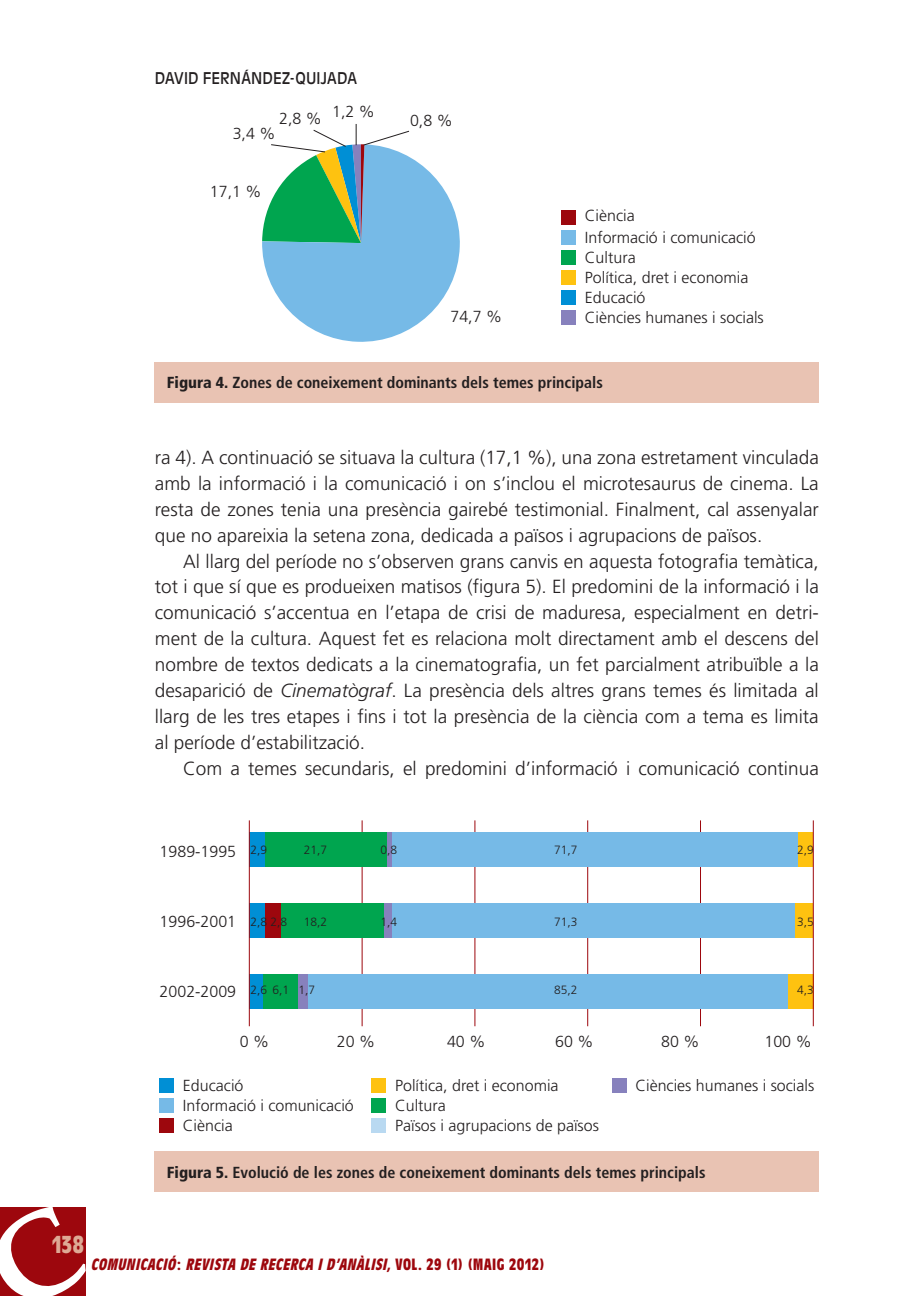
<style>
.page{position:relative;width:900px;height:1296px;background:#fff}
.page>*{position:absolute;margin:0;border:0;box-sizing:border-box;transform-origin:0 0}
.t1{font:700 condensed 24px "Antique Olive";color:#dea995}
.t2{font:300 19px/26px "Frutiger";color:#231f20;text-align:justify}
.t3{font:300 16px/20px "Frutiger";color:#231f20}
.t4{font:700 condensed 16px "Frutiger";color:#231f20}
.t5{font:italic 700 condensed 16px "Antique Olive";letter-spacing:.045em;color:#9d070d}
.t6{font:16px "Antique Olive";letter-spacing:.015em;color:#231f20;scale:.9 1}
.t7{font:700 condensed 16px "Antique Olive";color:#9d070d}
.t8{font:300 12px "Frutiger";color:#231f20}
.s1{font-weight:900}
.s2{font-style:italic}
.s3{font-style:normal}
</style>
<div class="page">
<div style="left:155px;top:362px;width:663px;height:40px;background:#e9c3b3"></div>
<div style="left:561px;top:211px;width:14px;height:14px;background:#9d070d"></div>
<div style="left:561px;top:231px;width:14px;height:14px;background:#76bae7"></div>
<div style="left:561px;top:251px;width:14px;height:14px;background:#00a54f"></div>
<div style="left:561px;top:271px;width:14px;height:14px;background:#fec210"></div>
<div style="left:561px;top:291px;width:14px;height:14px;background:#008fd5"></div>
<div style="left:561px;top:311px;width:14px;height:14px;background:#8781bd"></div>
<svg style="left:262px;top:124px;width:198px;height:218px"></svg>
<div style="left:155px;top:1151px;width:663px;height:41px;background:#e9c3b3"></div>
<div style="left:159px;top:1078px;width:14px;height:14px;background:#008fd5"></div>
<div style="left:159px;top:1098px;width:14px;height:14px;background:#76bae7"></div>
<div style="left:159px;top:1118px;width:14px;height:14px;background:#9d070d"></div>
<div style="left:371px;top:1078px;width:14px;height:14px;background:#fec210"></div>
<div style="left:371px;top:1098px;width:14px;height:14px;background:#00a54f"></div>
<div style="left:371px;top:1118px;width:14px;height:14px;background:#b9d9f1"></div>
<div style="left:611px;top:1078px;width:14px;height:14px;background:#8781bd"></div>
<hr style="left:361px;top:820px;width:1px;height:206px;background:#9d070d">
<hr style="left:474px;top:820px;width:1px;height:206px;background:#9d070d">
<hr style="left:587px;top:820px;width:1px;height:206px;background:#9d070d">
<hr style="left:699px;top:820px;width:1px;height:206px;background:#9d070d">
<div style="left:249px;top:832px;width:17px;height:34px;background:#008fd5"></div>
<div style="left:265px;top:832px;width:123px;height:34px;background:#00a54f"></div>
<div style="left:387px;top:832px;width:5px;height:34px;background:#8781bd"></div>
<div style="left:392px;top:832px;width:406px;height:34px;background:#76bae7"></div>
<div style="left:798px;top:832px;width:15px;height:34px;background:#fec210"></div>
<div style="left:249px;top:903px;width:16px;height:34px;background:#008fd5"></div>
<div style="left:265px;top:903px;width:16px;height:34px;background:#9d070d"></div>
<div style="left:281px;top:903px;width:103px;height:34px;background:#00a54f"></div>
<div style="left:383px;top:903px;width:9px;height:34px;background:#8781bd"></div>
<div style="left:392px;top:903px;width:404px;height:34px;background:#76bae7"></div>
<div style="left:795px;top:903px;width:17px;height:34px;background:#fec210"></div>
<div style="left:249px;top:974px;width:15px;height:34px;background:#008fd5"></div>
<div style="left:263px;top:974px;width:35px;height:34px;background:#00a54f"></div>
<div style="left:298px;top:974px;width:10px;height:34px;background:#8781bd"></div>
<div style="left:308px;top:974px;width:479px;height:34px;background:#76bae7"></div>
<div style="left:787px;top:974px;width:26px;height:34px;background:#fec210"></div>
<hr style="left:249px;top:820px;width:1px;height:206px;background:#9d070d">
<hr style="left:812px;top:820px;width:1px;height:206px;background:#9d070d">
<div style="left:0;top:1207px;width:86px;height:89px;background:#9d070d"></div>
<p class="t6" style="left:155px;top:68px;width:226px">DAVID FERNÁNDEZ-QUIJADA</p>
<p class="t3" style="left:279px;top:108px;width:44px">2,8 %</p>
<p class="t3" style="left:233px;top:124px;width:44px">3,4 %</p>
<p class="t3" style="left:332px;top:102px;width:44px">1,2 %</p>
<p class="t3" style="left:210px;top:182px;width:53px">17,1 %</p>
<p class="t3" style="left:410px;top:110px;width:44px">0,8 %</p>
<p class="t3" style="left:450px;top:307px;width:53px">74,7 %</p>
<p class="t3" style="left:584px;top:204px;width:172px;line-height:22px">Ciència<br>Informació i comunicació</p>
<p class="t3" style="left:584px;top:247px;width:180px">Cultura<br>Política, dret i economia<br>Educació<br>Ciències humanes i socials</p>
<p class="t4" style="left:167px;top:373px;width:437px"><span class="s1">Figura 4.</span> Zones de coneixement dominants dels temes principals</p>
<p class="t2" style="left:155px;top:444px;width:665px">ra 4). A continuació se situava la cultura (17,1 %), una zona estretament vinculada amb la informació i la comunicació i on s’inclou el microtesaurus de cinema. La resta de zones tenia una presència gairebé testimonial. Finalment, cal assenyalar que no apareixia la setena zona, dedicada a països i agrupacions de països.</p>
<p class="t2" style="left:155px;top:548px;width:665px;text-indent:28px">Al llarg del període no s’observen grans canvis en aquesta fotografia temàtica, tot i que sí que es produeixen matisos (figura 5). El predomini de la informació i la comunicació s’accentua en l’etapa de crisi de maduresa, especialment en detri&shy;ment de la cultura. Aquest fet es relaciona molt directament amb el descens del nombre de textos dedicats a la cinematografia, un fet parcialment atribuïble a la desaparició de <span class="s2">Cinematògraf</span>. La presència dels altres grans temes és limitada al llarg de les tres etapes i fins i tot la presència de la ciència com a tema es limita al període d’estabilització.</p>
<p class="t2" style="left:183px;top:756px;width:636px">Com a temes secundaris, el predomini d’informació i comunicació continua</p>
<p class="t3" style="left:159px;top:841px;width:78px">1989-1995</p>
<p class="t8" style="left:250px;top:843px;width:18px">2,9</p>
<p class="t8" style="left:304px;top:843px;width:25px">21,7</p>
<p class="t8" style="left:380px;top:843px;width:18px">0,8</p>
<p class="t8" style="left:554px;top:843px;width:25px">71,7</p>
<p class="t8" style="left:796px;top:843px;width:18px">2,9</p>
<p class="t3" style="left:159px;top:911px;width:78px">1996-2001</p>
<p class="t8" style="left:250px;top:915px;width:38px">2,8 2,8</p>
<p class="t8" style="left:304px;top:915px;width:25px">18,2</p>
<p class="t8" style="left:380px;top:915px;width:18px">1,4</p>
<p class="t8" style="left:554px;top:915px;width:25px">71,3</p>
<p class="t8" style="left:796px;top:915px;width:18px">3,5</p>
<p class="t3" style="left:159px;top:981px;width:78px">2002-2009</p>
<p class="t8" style="left:250px;top:983px;width:66px">2,6 6,1 1,7</p>
<p class="t8" style="left:554px;top:983px;width:25px">85,2</p>
<p class="t8" style="left:796px;top:983px;width:18px">4,3</p>
<p class="t3" style="left:240px;top:1031px;width:31px">0 %</p>
<p class="t3" style="left:337px;top:1031px;width:40px">20 %</p>
<p class="t3" style="left:447px;top:1031px;width:40px">40 %</p>
<p class="t3" style="left:555px;top:1031px;width:40px">60 %</p>
<p class="t3" style="left:661px;top:1031px;width:40px">80 %</p>
<p class="t3" style="left:764px;top:1031px;width:49px">100 %</p>
<p class="t3" style="left:183px;top:1075px;width:172px">Educació<br>Informació i comunicació<br>Ciència</p>
<p class="t3" style="left:395px;top:1075px;width:205px">Política, dret i economia<br>Cultura<br>Països i agrupacions de països</p>
<p class="t3" style="left:635px;top:1075px;width:180px">Ciències humanes i socials</p>
<p class="t1" style="left:52px;top:1231px;width:33px">138</p>
<p class="t4" style="left:167px;top:1162px;width:540px"><span class="s1">Figura 5.</span> Evolució de les zones de coneixement dominants dels temes principals</p>
<p class="t5" style="left:91px;top:1256px;width:391px">COMUNICACIÓ<span class="s3">:</span> REVISTA DE RECERCA I D’ANÀLISI, <span class="s3">V O L . 2 9 ( 1 ) ( maig</span></p>
<p class="t7" style="left:509px;top:1256px;width:37px">2012)</p>
</div>
